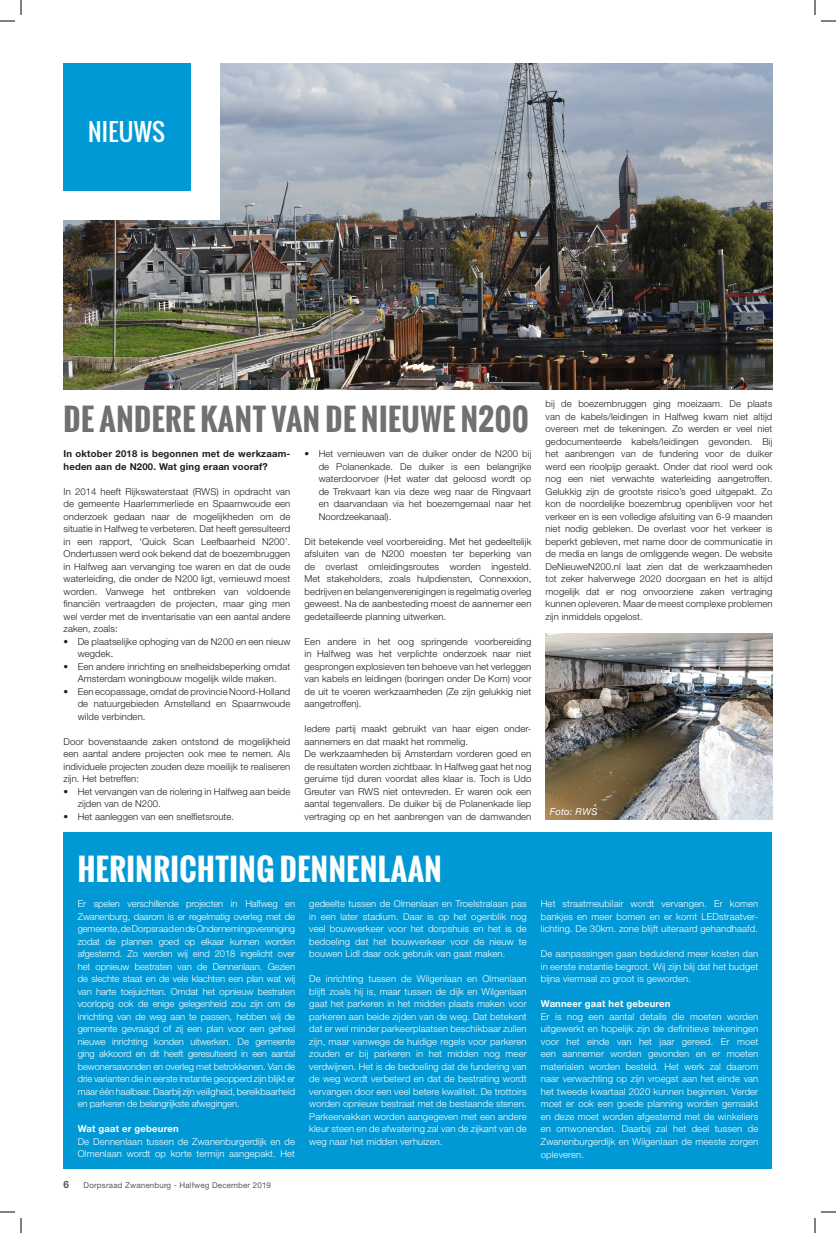
<style>
.page{position:relative;width:836px;height:1233px;background:#fff}
.page>*{position:absolute;margin:0;border:0;box-sizing:border-box;transform-origin:0 0}
.t1{font:700 30px "Oswald";letter-spacing:.02em;color:#70706f}
.t2{font:700 30px "Oswald";letter-spacing:.02em;color:#fff}
.t3{font:24px "Oswald";letter-spacing:.01em;color:#fff}
.t4{font:700 10px "Helvetica Neue LT Std";color:#575756}
.t5{font:300 9.5px/12.5px "Helvetica Neue LT Std";letter-spacing:.01em;color:#1d1d1b;text-align:justify}
.t6{font:300 9.5px/12.5px "Helvetica Neue LT Std";letter-spacing:.01em;color:#fff;text-align:justify}
.t7{font:700 9.5px/12.5px "Helvetica Neue LT Std";letter-spacing:.02em;color:#1d1d1b}
.t8{font:700 9.5px "Helvetica Neue LT Std";letter-spacing:.02em;color:#fff}
.t9{font:italic 9.5px "Helvetica Neue LT Std";letter-spacing:.02em;color:#fff}
.t10{font:8px "Helvetica Neue LT Std";letter-spacing:.02em;color:#575756}
</style>
<div class="page">
<div style="left:64px;top:832px;width:708px;height:337px;background:#0099d5"></div>
<img style="left:64px;top:64px;width:708px;height:326px">
<div style="left:21px;top:21px;width:199px;height:198px;background:#fff"></div>
<div style="left:64px;top:64px;width:127px;height:127px;background:#0099d5"></div>
<img style="left:545px;top:633px;width:227px;height:187px">
<svg style="left:0;top:1211px;width:15px;height:1px"></svg>
<svg style="left:821px;top:1211px;width:15px;height:1px"></svg>
<svg style="left:0;top:0;width:22px;height:22px"></svg>
<svg style="left:20px;top:1218px;width:2px;height:15px"></svg>
<svg style="left:814px;top:0;width:22px;height:22px"></svg>
<svg style="left:814px;top:1218px;width:2px;height:15px"></svg>
<h2 class="t3" style="left:88px;top:113px;width:78px">NIEUWS</h2>
<h1 class="t1" style="left:64px;top:397px;width:466px">DE ANDERE KANT VAN DE NIEUWE N200</h1>
<p class="t7" style="left:64px;top:447px;width:228px">In oktober 2018 is begonnen met de werkzaam&shy;heden aan de N200. Wat ging eraan vooraf?</p>
<p class="t5" style="left:64px;top:485px;width:228px">In 2014 heeft Rijkswaterstaat (RWS) in opdracht van de gemeente Haarlemmerliede en Spaarnwoude een onderzoek gedaan naar de mogelijkheden om de situatie in Halfweg te verbeteren. Dat heeft geresulteerd in een rapport, ‘Quick Scan Leefbaarheid N200’.<br>Ondertussen werd ook bekend dat de boezembruggen in Halfweg aan vervanging toe waren en dat de oude waterleiding, die onder de N200 ligt, vernieuwd moest worden. Vanwege het ontbreken van voldoende financiën vertraagden de projecten, maar ging men wel verder met de inventarisatie van een aantal andere zaken, zoals:</p>
<p class="t5" style="left:78px;top:635px;width:214px;text-indent:-14px">• De plaatselijke ophoging van de N200 en een nieuw wegdek.</p>
<p class="t5" style="left:64px;top:660px;width:228px;text-align:center">• Een andere inrichting en snelheidsbeperking omdat<br>Amsterdam woningbouw mogelijk wilde maken.</p>
<p class="t5" style="left:78px;top:685px;width:214px;text-indent:-14px">• Een ecopassage, omdat de provincie Noord-Holland de natuurgebieden Amstelland en Spaarnwoude wilde verbinden.</p>
<p class="t5" style="left:64px;top:735px;width:228px">Door bovenstaande zaken ontstond de mogelijkheid een aantal andere projecten ook mee te nemen. Als individuele projecten zouden deze moeilijk te realiseren zijn. Het betreffen:</p>
<p class="t5" style="left:78px;top:785px;width:214px;text-indent:-14px">• Het vervangen van de riolering in Halfweg aan beide zijden van de N200.</p>
<p class="t5" style="left:64px;top:810px;width:172px">• Het aanleggen van een snelfietsroute.</p>
<p class="t5" style="left:319px;top:447px;width:214px;text-indent:-14px">• Het vernieuwen van de duiker onder de N200 bij de Polanenkade. De duiker is een belangrijke waterdoorvoer (Het water dat geloosd wordt op de Trekvaart kan via deze weg naar de Ringvaart en daarvandaan via het boezemgemaal naar het Noordzeekanaal).</p>
<p class="t5" style="left:304px;top:535px;width:228px">Dit betekende veel voorbereiding. Met het gedeeltelijk afsluiten van de N200 moesten ter beperking van de overlast omleidingsroutes worden ingesteld.<br>Met stakeholders, zoals hulpdiensten, Connexxion, bedrijven en belangenverenigingen is regelmatig overleg geweest. Na de aanbesteding moest de aannemer een gedetailleerde planning uitwerken.</p>
<p class="t5" style="left:304px;top:635px;width:228px">Een andere in het oog springende voorbereiding in Halfweg was het verplichte onderzoek naar niet gesprongen explosieven ten behoeve van het verleggen van kabels en leidingen (boringen onder De Kom) voor de uit te voeren werkzaamheden (Ze zijn gelukkig niet aangetroffen).</p>
<p class="t5" style="left:304px;top:722px;width:228px;text-align:left">Iedere partij maakt gebruikt van haar eigen onder&shy;aannemers en dat maakt het rommelig.<br>De werkzaamheden bij Amsterdam vorderen goed en de resultaten worden zichtbaar. In Halfweg gaat het nog geruime tijd duren voordat alles klaar is. Toch is Udo Greuter van RWS niet ontevreden. Er waren ook een aantal tegenvallers. De duiker bij de Polanenkade liep vertraging op en het aanbrengen van de damwanden</p>
<p class="t5" style="left:545px;top:397px;width:228px">bij de boezembruggen ging moeizaam. De plaats van de kabels/leidingen in Halfweg kwam niet altijd overeen met de tekeningen. Zo werden er veel niet gedocumenteerde kabels/leidingen gevonden. Bij het aanbrengen van de fundering voor de duiker werd een rioolpijp geraakt. Onder dat riool werd ook nog een niet verwachte waterleiding aangetroffen.<br>Gelukkig zijn de grootste risico’s goed uitgepakt. Zo kon de noordelijke boezembrug openblijven voor het verkeer en is een volledige afsluiting van 6-9 maanden niet nodig gebleken. De overlast voor het verkeer is beperkt gebleven, met name door de communicatie in de media en langs de omliggende wegen. De website DeNieuweN200.nl laat zien dat de werkzaamheden tot zeker halverwege 2020 doorgaan en het is altijd mogelijk dat er nog onvoorziene zaken vertraging kunnen opleveren. Maar de meest complexe problemen zijn inmiddels opgelost.</p>
<p class="t9" style="left:550px;top:806px;width:49px">Foto: RWS</p>
<h1 class="t2" style="left:78px;top:847px;width:365px">HERINRICHTING DENNENLAAN</h1>
<p class="t6" style="left:78px;top:897px;width:219px">Er spelen verschillende projecten in Halfweg en Zwanenburg, daarom is er regelmatig overleg met de gemeente, de Dorpsraad en de Ondernemingsvereniging zodat de plannen goed op elkaar kunnen worden afgestemd. Zo werden wij eind 2018 ingelicht over het opnieuw bestraten van de Dennenlaan. Gezien de slechte staat en de vele klachten een plan wat wij van harte toejuichten. Omdat het opnieuw bestraten voorlopig ook de enige gelegenheid zou zijn om de inrichting van de weg aan te passen, hebben wij de gemeente gevraagd of zij een plan voor een geheel nieuwe inrichting konden uitwerken. De gemeente ging akkoord en dit heeft geresulteerd in een aantal bewonersavonden en overleg met betrokkenen. Van de drie varianten die in eerste instantie geopperd zijn blijkt er maar één haalbaar. Daarbij zijn veiligheid, bereikbaarheid en parkeren de belangrijkste afwegingen.</p>
<p class="t8" style="left:78px;top:1123px;width:102px">Wat gaat er gebeuren</p>
<p class="t6" style="left:78px;top:1135px;width:219px">De Dennenlaan tussen de Zwanenburgerdijk en de<br>Olmenlaan wordt op korte termijn aangepakt. Het</p>
<p class="t4" style="left:64px;top:1178px;width:7px">6</p>
<p class="t10" style="left:84px;top:1180px;width:189px">Dorpsraad Zwanenburg - Halfweg December 2019</p>
<p class="t6" style="left:309px;top:897px;width:219px">gedeelte tussen de Olmenlaan en Troelstralaan pas in een later stadium. Daar is op het ogenblik nog veel bouwverkeer voor het dorpshuis en het is de bedoeling dat het bouwverkeer voor de nieuw te bouwen Lidl daar ook gebruik van gaat maken.</p>
<p class="t6" style="left:309px;top:972px;width:219px">De inrichting tussen de Wilgenlaan en Olmenlaan blijft zoals hij is, maar tussen de dijk en Wilgenlaan gaat het parkeren in het midden plaats maken voor parkeren aan beide zijden van de weg. Dat betekent dat er wel minder parkeerplaatsen beschikbaar zullen zijn, maar vanwege de huidige regels voor parkeren zouden er bij parkeren in het midden nog meer verdwijnen. Het is de bedoeling dat de fundering van de weg wordt verbeterd en dat de bestrating wordt vervangen door een veel betere kwaliteit. De trottoirs worden opnieuw bestraat met de bestaande stenen.<br>Parkeervakken worden aangegeven met een andere kleur steen en de afwatering zal van de zijkant van de weg naar het midden verhuizen.</p>
<p class="t6" style="left:541px;top:897px;width:219px">Het straatmeubilair wordt vervangen. Er komen bankjes en meer bomen en er komt LEDstraatver&shy;lichting. De 30km. zone blijft uiteraard gehandhaafd.</p>
<p class="t6" style="left:541px;top:947px;width:219px">De aanpassingen gaan beduidend meer kosten dan in eerste instantie begroot. Wij zijn blij dat het budget bijna viermaal zo groot is geworden.</p>
<p class="t8" style="left:541px;top:998px;width:131px">Wanneer gaat het gebeuren</p>
<p class="t6" style="left:541px;top:1010px;width:219px">Er is nog een aantal details die moeten worden uitgewerkt en hopelijk zijn de definitieve tekeningen voor het einde van het jaar gereed. Er moet een aannemer worden gevonden en er moeten materialen worden besteld. Het werk zal daarom naar verwachting op zijn vroegst aan het einde van het tweede kwartaal 2020 kunnen beginnen. Verder moet er ook een goede planning worden gemaakt en deze moet worden afgestemd met de winkeliers en omwonenden. Daarbij zal het deel tussen de Zwanenburgerdijk en Wilgenlaan de meeste zorgen opleveren.</p>
</div>
